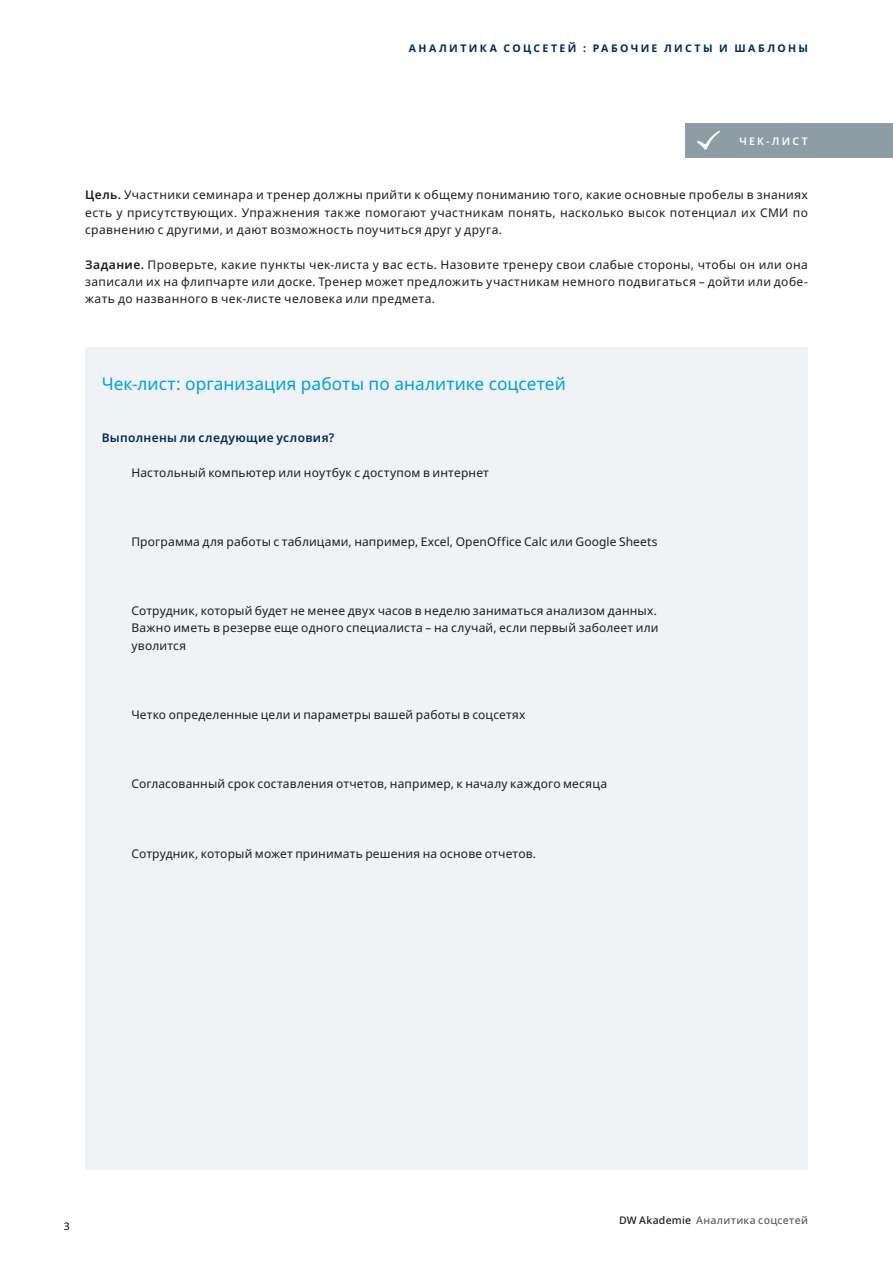
<style>
.page{position:relative;width:893px;height:1263px;background:#fff}
.page>*{position:absolute;margin:0;border:0;box-sizing:border-box;transform-origin:0 0}
.t1{font:17.25px "Noto Sans";letter-spacing:.005em;color:#009ee3}
.t2{font:12px/17.4px "Noto Sans";letter-spacing:.015em;color:#1c1c1c;text-align:justify}
.t3{font:600 12px "Noto Sans";letter-spacing:.025em;color:#002a58}
.t4{font:700 10.5px "Noto Sans";letter-spacing:.225em;color:#002a58}
.t5{font:500 10.5px "Noto Sans";letter-spacing:.025em;color:#5e5e5e}
.t6{font:600 10.5px "Noto Sans";letter-spacing:.22em;color:#fff}
.t7{font:500 10.5px "Noto Sans";color:#1c1c1c}
.s1{font-weight:600}
.s2{color:#1c1c1c}
</style>
<div class="page">
<div style="left:85px;top:347px;width:723px;height:822px;background:#eff3f6"></div>
<div style="left:686px;top:123px;width:207px;height:35px;background:#8e9ca5"></div>
<svg style="left:697px;top:130px;width:23px;height:19px"></svg>
<p class="t4" style="left:409px;top:41px;width:401px">АНАЛИТИКА СОЦСЕТЕЙ : РАБОЧИЕ ЛИСТЫ И ШАБЛОНЫ</p>
<p class="t6" style="left:739px;top:134px;width:70px">ЧЕК-ЛИСТ</p>
<p class="t2" style="left:85px;top:186px;width:724px"><span class="s1">Цель.</span> Участники семинара и тренер должны прийти к общему пониманию того, какие основные пробелы в знаниях есть у присутствующих. Упражнения также помогают участникам понять, насколько высок потенциал их СМИ по сравнению с другими, и дают возможность поучиться друг у друга.</p>
<p class="t2" style="left:85px;top:256px;width:724px"><span class="s1">Задание.</span> Проверьте, какие пункты чек-листа у вас есть. Назовите тренеру свои слабые стороны, чтобы он или она записали их на флипчарте или доске. Тренер может предложить участникам немного подвигаться – дойти или добе&shy;жать до названного в чек-листе человека или предмета.</p>
<h1 class="t1" style="left:102px;top:371px;width:466px">Чек-лист: организация работы по аналитике соцсетей</h1>
<p class="t3" style="left:102px;top:429px;width:234px">Выполнены ли следующие условия?</p>
<p class="t2" style="left:131px;top:464px;width:359px">Настольный компьютер или ноутбук с доступом в интернет</p>
<p class="t2" style="left:131px;top:533px;width:527px">Программа для работы с таблицами, например, Excel, OpenOffice Calc или Google Sheets</p>
<p class="t2" style="left:131px;top:602px;width:529px;text-align:left">Сотрудник, который будет не менее двух часов в неделю заниматься анализом данных.<br>Важно иметь в резерве еще одного специалиста – на случай, если первый заболеет или уволится</p>
<p class="t2" style="left:131px;top:706px;width:396px">Четко определенные цели и параметры вашей работы в соцсетях</p>
<p class="t2" style="left:131px;top:776px;width:477px">Согласованный срок составления отчетов, например, к началу каждого месяца</p>
<p class="t2" style="left:131px;top:845px;width:406px">Сотрудник, который может принимать решения на основе отчетов.</p>
<p class="t7" style="left:64px;top:1219px;width:8px">3</p>
<p class="t5" style="left:619px;top:1213px;width:191px"><span class="s2">DW Akademie</span> Аналитика соцсетей</p>
</div>
